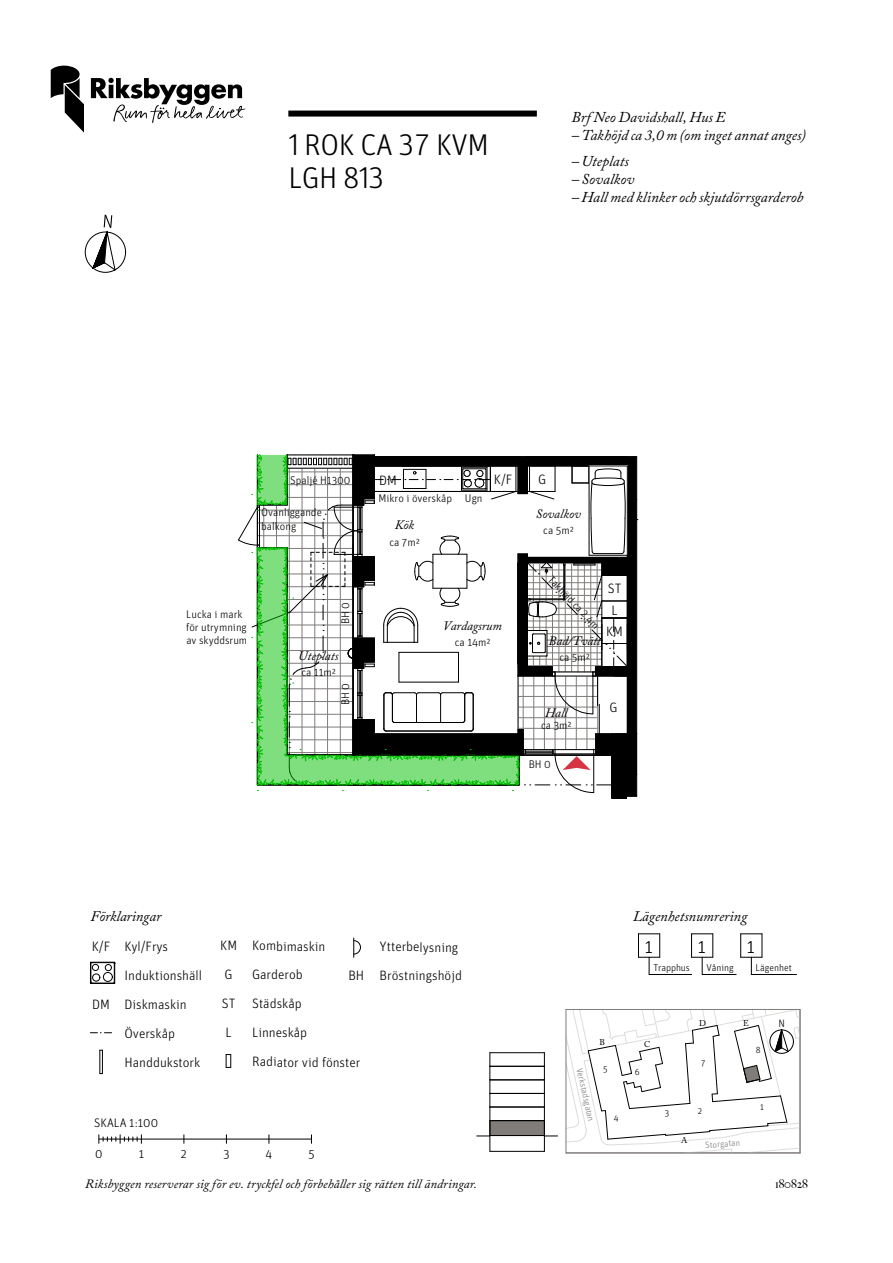
<style>
.page{position:relative;width:893px;height:1263px;background:#fff}
.page>*{position:absolute;margin:0;border:0;box-sizing:border-box;transform-origin:0 0}
.t1{font:300 30px/33px "Unit OTRB";letter-spacing:-.015em;color:#000}
.t2{font:300 18.6px "Unit OTRB";color:#000}
.t3{font:italic 15px "Adobe Caslon Pro";letter-spacing:.005em;color:#000}
.t4{font:italic 14.55px "Adobe Caslon Pro";color:#000}
.t5{font:300 13.65px/29px "Unit OTRB";color:#000}
.t6{font:italic 12.9px "Adobe Caslon Pro";letter-spacing:-.005em;color:#000}
.t7{font:italic 12.75px "Adobe Caslon Pro";letter-spacing:.01em;color:#000}
.t8{font:300 12.3px "Unit OTRB";color:#000}
.t9{font:500 12px "Big Caslon";color:#000}
.t10{font:300 11.1px/12.8px "Unit OTRB";color:#000}
.t11{font:300 10.8px "Unit OTRB";color:#000}
.t12{font:300 10.5px "Unit OTRB";color:#000}
.t13{font:300 9.9px "Unit OTRB";color:#000}
.t14{font:300 9px "Unit OTRB";color:#7f7c7a}
.t15{font:300 9px "Unit OTRB";color:#000}
.t16{font:8.4px "Adobe Caslon Pro";color:#000}
</style>
<div class="page">
<svg style="left:91px;top:78px;width:154px;height:45px"></svg>
<svg style="left:51px;top:66px;width:33px;height:67px"></svg>
<svg style="left:90px;top:962px;width:25px;height:22px"></svg>
<svg style="left:90px;top:1032px;width:22px;height:1px"></svg>
<svg style="left:100px;top:1050px;width:3px;height:25px"></svg>
<svg style="left:353px;top:938px;width:8px;height:19px"></svg>
<svg style="left:226px;top:1054px;width:5px;height:14px"></svg>
<div style="left:490px;top:1120px;width:54px;height:15px;background:#7f7c7a"></div>
<svg style="left:238px;top:454px;width:400px;height:345px"></svg>
<hr style="left:611px;top:755px;width:1px;height:30px;background:#000">
<hr style="left:353px;top:755px;width:259px;height:1px;background:#000">
<hr style="left:353px;top:455px;width:1px;height:300px;background:#000">
<hr style="left:99px;top:1139px;width:212px;height:1px;background:#000">
<svg style="left:99px;top:1135px;width:43px;height:8px"></svg>
<hr style="left:751px;top:974px;width:46px;height:1px;background:#000">
<svg style="left:740px;top:933px;width:23px;height:41px"></svg>
<hr style="left:702px;top:974px;width:34px;height:1px;background:#000">
<hr style="left:649px;top:974px;width:43px;height:1px;background:#000">
<svg style="left:691px;top:933px;width:23px;height:41px"></svg>
<svg style="left:638px;top:933px;width:22px;height:41px"></svg>
<hr style="left:490px;top:1135px;width:54px;height:1px;background:#000">
<hr style="left:490px;top:1151px;width:54px;height:1px;background:#000">
<hr style="left:490px;top:1120px;width:54px;height:1px;background:#000">
<hr style="left:490px;top:1107px;width:54px;height:1px;background:#000">
<hr style="left:490px;top:1093px;width:54px;height:1px;background:#000">
<hr style="left:490px;top:1079px;width:54px;height:1px;background:#000">
<hr style="left:490px;top:1066px;width:54px;height:1px;background:#000">
<svg style="left:477px;top:1053px;width:14px;height:98px"></svg>
<hr style="left:490px;top:1052px;width:54px;height:1px;background:#000">
<svg style="left:544px;top:1053px;width:14px;height:98px"></svg>
<svg style="left:565px;top:1009px;width:235px;height:144px"></svg>
<hr style="left:566px;top:1153px;width:234px;height:1px;background:#7f7c7a">
<hr style="left:800px;top:1009px;width:1px;height:144px;background:#7f7c7a">
<hr style="left:566px;top:1009px;width:234px;height:1px;background:#7f7c7a">
<hr style="left:566px;top:1009px;width:1px;height:144px;background:#7f7c7a">
<div style="left:288px;top:111px;width:249px;height:6px;background:#000"></div>
<svg style="left:85px;top:215px;width:41px;height:58px"></svg>
<h1 class="t1" style="left:288px;top:128px;width:202px">1 ROK CA 37 KVM<br>LGH 813</h1>
<p class="t3" style="left:571px;top:108px;width:156px">Brf Neo Davidshall, Hus E</p>
<p class="t3" style="left:571px;top:126px;width:236px">– Takhöjd ca 3,0 m (om inget annat anges)</p>
<p class="t3" style="left:571px;top:152px;width:59px">– Uteplats</p>
<p class="t3" style="left:571px;top:170px;width:64px">– Sovalkov</p>
<p class="t3" style="left:571px;top:188px;width:234px">– Hall med klinker och skjutdörrsgarderob</p>
<p class="t10" style="left:290px;top:474px;width:62px">Spaljé H1300</p>
<p class="t5" style="left:379px;top:466px;width:19px">DM</p>
<p class="t5" style="left:494px;top:465px;width:20px">K/F</p>
<p class="t5" style="left:538px;top:465px;width:10px">G</p>
<p class="t10" style="left:379px;top:492px;width:105px">Mikro i överskåp Ugn</p>
<p class="t10" style="left:261px;top:506px;width:62px;line-height:14px">Ovanliggande balkong</p>
<p class="t10" style="left:186px;top:608px;width:63px">Lucka i mark för utrymning av skyddsrum</p>
<p class="t10" style="left:339px;top:624px;width:24px;rotate:-90deg">BH 0</p>
<p class="t6" style="left:298px;top:651px;width:42px">Uteplats</p>
<p class="t10" style="left:301px;top:666px;width:36px">ca 11m²</p>
<p class="t10" style="left:339px;top:705px;width:24px;rotate:-90deg">BH 0</p>
<p class="t6" style="left:395px;top:520px;width:21px">Kök</p>
<p class="t10" style="left:389px;top:536px;width:32px">ca 7m²</p>
<p class="t6" style="left:443px;top:621px;width:60px">Vardagsrum</p>
<p class="t10" style="left:455px;top:636px;width:37px">ca 14m²</p>
<p class="t6" style="left:536px;top:509px;width:47px">Sovalkov</p>
<p class="t10" style="left:543px;top:525px;width:32px">ca 5m²</p>
<p class="t12" style="left:554px;top:574px;width:70px;rotate:46deg">Takhöjd ca 2,4m</p>
<p class="t5" style="left:608px;top:575px;width:15px">ST</p>
<p class="t5" style="left:606px;top:617px;width:18px">KM</p>
<p class="t5" style="left:611px;top:596px;width:8px">L</p>
<p class="t6" style="left:548px;top:636px;width:54px">Bad/Tvätt</p>
<p class="t10" style="left:559px;top:651px;width:32px">ca 5m²</p>
<p class="t6" style="left:545px;top:708px;width:24px">Hall</p>
<p class="t10" style="left:541px;top:719px;width:32px">ca 3m²</p>
<p class="t10" style="left:529px;top:758px;width:24px">BH 0</p>
<p class="t5" style="left:609px;top:693px;width:10px">G</p>
<p class="t4" style="left:90px;top:911px;width:72px">Förklaringar</p>
<p class="t5" style="left:92px;top:932px;width:78px">K/F Kyl/Frys</p>
<p class="t5" style="left:124px;top:961px;width:79px">Induktionshäll</p>
<p class="t5" style="left:92px;top:990px;width:96px">DM Diskmaskin</p>
<p class="t5" style="left:124px;top:1019px;width:52px">Överskåp</p>
<p class="t5" style="left:124px;top:1048px;width:77px">Handdukstork</p>
<p class="t8" style="left:94px;top:1117px;width:65px">SKALA 1:100</p>
<p class="t5" style="left:225px;top:932px;width:102px;text-indent:-4px">KM Kombimaskin<br>G</p>
<p class="t5" style="left:222px;top:961px;width:83px;text-align:justify;text-indent:30px">Garderob ST Städskåp L</p>
<p class="t5" style="left:252px;top:1018px;width:57px">Linneskåp</p>
<p class="t5" style="left:348px;top:933px;width:115px;text-align:right">Ytterbelysning<br>BH Bröstningshöjd</p>
<p class="t5" style="left:252px;top:1048px;width:110px">Radiator vid fönster</p>
<p class="t4" style="left:633px;top:911px;width:116px">Lägenhetsnumrering</p>
<h2 class="t2" style="left:645px;top:937px;width:10px">1</h2>
<h2 class="t2" style="left:698px;top:937px;width:10px">1</h2>
<h2 class="t2" style="left:747px;top:937px;width:10px">1</h2>
<p class="t13" style="left:653px;top:963px;width:38px">Trapphus</p>
<p class="t13" style="left:706px;top:963px;width:29px">Våning</p>
<p class="t13" style="left:756px;top:963px;width:38px">Lägenhet</p>
<p class="t16" style="left:600px;top:1037px;width:7px">B</p>
<p class="t16" style="left:644px;top:1039px;width:8px">C</p>
<p class="t15" style="left:635px;top:1068px;width:6px">6</p>
<p class="t15" style="left:603px;top:1065px;width:6px">5</p>
<p class="t14" style="left:584px;top:1067px;width:56px;rotate:77deg">Verkstadsgatan</p>
<p class="t15" style="left:614px;top:1113px;width:6px">4</p>
<p class="t16" style="left:699px;top:1018px;width:8px">D</p>
<p class="t16" style="left:743px;top:1018px;width:7px">E</p>
<p class="t15" style="left:701px;top:1059px;width:6px">7</p>
<p class="t15" style="left:665px;top:1109px;width:6px">3</p>
<p class="t15" style="left:698px;top:1107px;width:6px">2</p>
<p class="t15" style="left:756px;top:1046px;width:6px">8</p>
<p class="t15" style="left:760px;top:1103px;width:5px">1</p>
<p class="t11" style="left:778px;top:1018px;width:8px">N</p>
<p class="t8" style="left:95px;top:1147px;width:9px">0</p>
<p class="t8" style="left:139px;top:1147px;width:7px">1</p>
<p class="t8" style="left:181px;top:1147px;width:7px">2</p>
<p class="t8" style="left:223px;top:1147px;width:8px">3</p>
<p class="t8" style="left:266px;top:1147px;width:8px">4</p>
<p class="t8" style="left:308px;top:1147px;width:8px">5</p>
<p class="t16" style="left:681px;top:1135px;width:8px">A</p>
<p class="t14" style="left:705px;top:1141px;width:36px;rotate:-5deg">Storgatan</p>
<p class="t7" style="left:85px;top:1176px;width:393px">Riksbyggen reserverar sig för ev. tryckfel och förbehåller sig rätten till ändringar.</p>
<p class="t9" style="left:775px;top:1173px;width:34px">180828</p>
</div>
